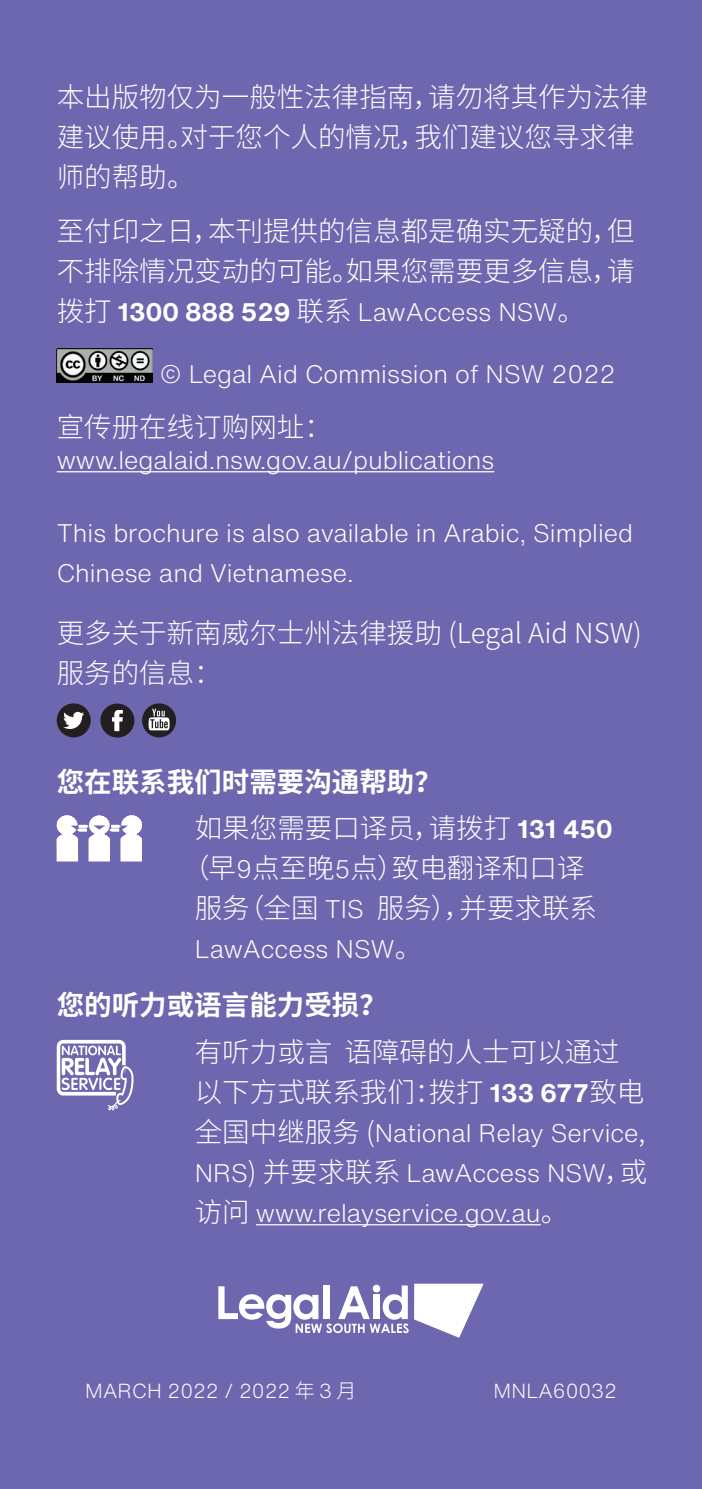
<style>
.page{position:relative;width:702px;height:1489px;background:#fff}
.page>*{position:absolute;margin:0;border:0;box-sizing:border-box;transform-origin:0 0}
.TEXT{font:300 27.5px/40px "Noto Sans CJ Ksc";color:#fff}
.subheads_colour{font:300 27.5px/40px "Noto Sans CJ Ksc";color:#fff}
.TEXT-2{font:700 27.5px "Noto Sans CJ Ksc";color:#fff}
.TEXT-3{font:300 25px/40px "Helvetica Now Text";color:#fff}
.subheads_colour-2{font:300 25px/40px "Helvetica Now Text";color:#fff;text-align:justify}
.TEXT-4{font:300 20px "Helvetica Now Text";color:#fff}
.s1{font-family:"Noto Sans CJ Ksc";font-size:27.5px}
.s2{font-weight:700}
.s3{font-family:"Helvetica Now Text";font-weight:700;font-size:25px}
.s4{font-family:"Helvetica Now Text";font-size:25px}
.s5{font-family:"Noto Sans CJ Ksc"}
</style>
<div class="page">
<div style="left:0;top:0;width:702px;height:1488px;background:#6c67ae"></div>
<svg style="left:414px;top:1283px;width:69px;height:54px"></svg>
<svg style="left:218px;top:1284px;width:190px;height:48px"></svg>
<hr style="left:57px;top:471px;width:437px;height:1px;background:#fff">
<img style="left:57px;top:349px;width:96px;height:33px">
<div style="left:100px;top:703px;width:34px;height:34px;background:#231f20;border-radius:50%"></div>
<svg style="left:112px;top:710px;width:11px;height:21px"></svg>
<div style="left:57px;top:703px;width:34px;height:34px;background:#231f20;border-radius:50%"></div>
<svg style="left:63px;top:711px;width:21px;height:18px"></svg>
<div style="left:142px;top:703px;width:34px;height:34px;background:#231f20;border-radius:50%"></div>
<svg style="left:148px;top:708px;width:22px;height:22px"></svg>
<svg style="left:56px;top:815px;width:86px;height:46px"></svg>
<hr style="left:256px;top:1223px;width:284px;height:2px;background:#fff">
<svg style="left:57px;top:1039px;width:76px;height:71px"></svg>
<p class="TEXT" style="left:57px;top:77px;width:593px">本出版物仅为一般性法律指南，请勿将其作为法律建议使用。对于您个人的情况，我们建议您寻求律师的帮助。</p>
<p class="TEXT" style="left:57px;top:212px;width:579px">至付印之日，本刊提供的信息都是确实无疑的，但不排除情况变动的可能。如果您需要更多信息，请</p>
<p class="TEXT-3" style="left:57px;top:291px;width:530px"><span class="s1">拨打</span> <span class="s2">1300 888 529</span> <span class="s1">联系</span> LawAccess NSW<span class="s1">。</span></p>
<p class="TEXT-3" style="left:160px;top:353px;width:457px">© Legal Aid Commission of NSW 2022</p>
<p class="TEXT" style="left:57px;top:407px;width:277px">宣传册在线订购网址：</p>
<p class="TEXT-3" style="left:57px;top:439px;width:439px">www.legalaid.nsw.gov.au/publications</p>
<p class="TEXT-3" style="left:57px;top:512px;width:578px">This brochure is also available in Arabic, Simplied<br>Chinese and Vietnamese.</p>
<p class="TEXT" style="left:57px;top:613px;width:586px">更多关于新南威尔士州法律援助 (Legal Aid NSW)服务的信息：</p>
<p class="TEXT-2" style="left:57px;top:766px;width:386px">您在联系我们时需要沟通帮助？</p>
<p class="TEXT" style="left:195px;top:808px;width:419px">如果您需要口译员，请拨打 <span class="s3">131 450</span></p>
<p class="TEXT" style="left:182px;top:848px;width:404px">（早<span class="s4">9</span>点至晚<span class="s4">5</span>点）致电翻译和口译</p>
<p class="TEXT" style="left:195px;top:888px;width:404px">服务（全国 <span class="s4">TIS</span> 服务），并要求联系</p>
<p class="TEXT-3" style="left:195px;top:927px;width:229px">LawAccess NSW<span class="s1">。</span></p>
<p class="TEXT-2" style="left:57px;top:989px;width:331px">您的听力或语言能力受损？</p>
<p class="subheads_colour" style="left:195px;top:1032px;width:451px">有听力或言 语障碍的人士可以通过以下方式联系我们：拨打 <span class="s3">133 677</span>致电</p>
<p class="subheads_colour-2" style="left:195px;top:1112px;width:454px"><span class="s1">全国中继服务 (</span>National Relay Service<span class="s1">, </span>NRS<span class="s1">) 并要求联系</span> LawAccess NSW<span class="s1">，或访问</span> www.relayservice.gov.au<span class="s1">。</span></p>
<p class="TEXT-4" style="left:85px;top:1375px;width:273px">MARCH 2022 / 2022 <span class="s5">年</span> 3 <span class="s5">月</span></p>
<p class="TEXT-4" style="left:493px;top:1375px;width:125px">MNLA60032</p>
</div>
